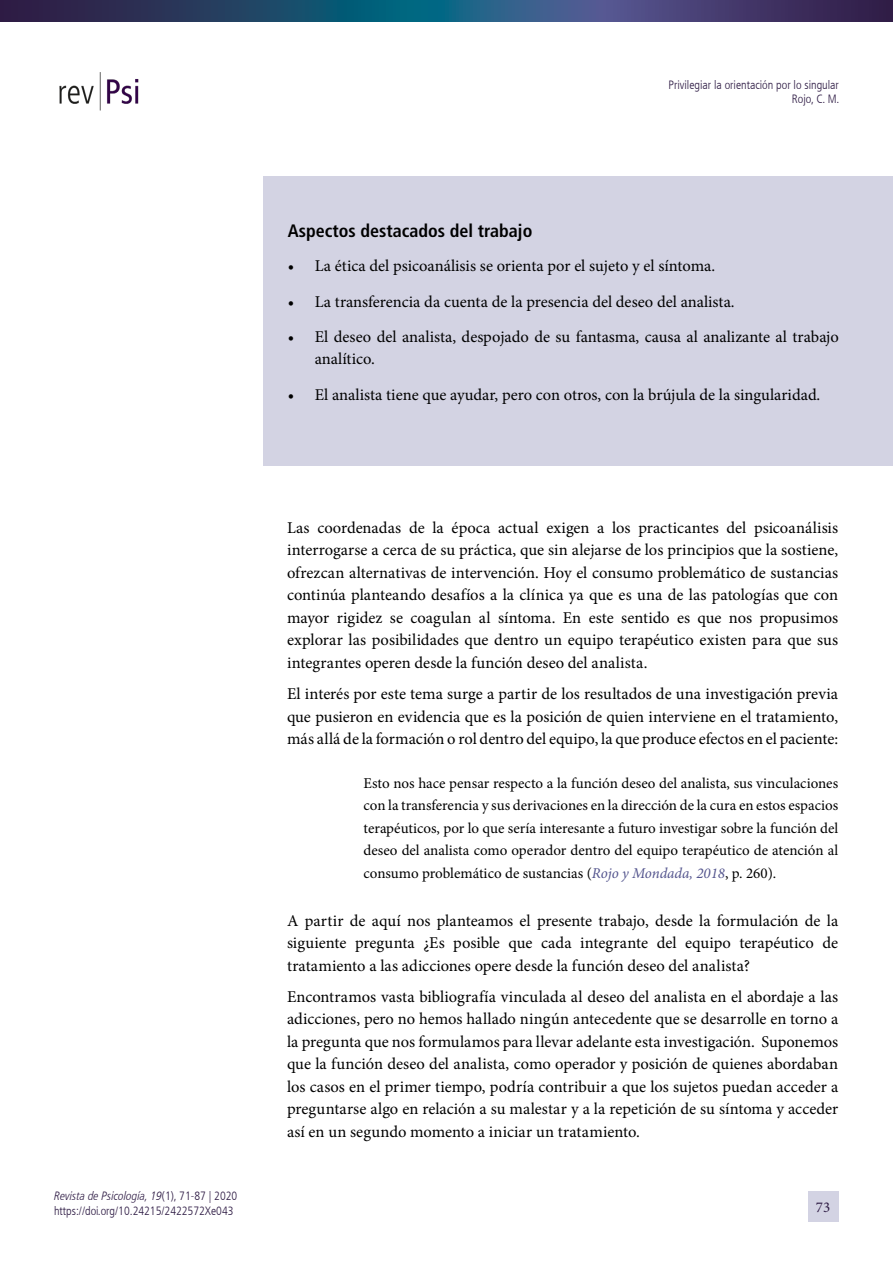
<style>
.page{position:relative;width:893px;height:1263px;background:#fff}
.page>*{position:absolute;margin:0;border:0;box-sizing:border-box;transform-origin:0 0}
.t1{font:700 condensed 18px "Frutiger LT Com";color:#000}
.t2{font:16.5px/22.5px "Minion Pro";letter-spacing:-.005em;color:#000;text-align:justify}
.t3{font:15px/22.5px "Minion Pro";color:#000;text-align:justify}
.t4{font:15px "Minion Pro";color:#2e1b44}
.t5{font:300 condensed 12px/14.4px "Frutiger LT Com";color:#2e1b44}
.s1{font-style:italic}
.s2{font-style:italic;color:#54558e}
</style>
<div class="page">
<svg style="left:0;top:0;width:893px;height:21px;background:#2d436c"></svg>
<div style="left:264px;top:176px;width:629px;height:290px;background:#d3d3e3"></div>
<img style="left:59px;top:72px;width:80px;height:39px">
<div style="left:808px;top:1191px;width:30px;height:31px;background:#d3d3e3"></div>
<p class="t5" style="left:54px;top:1189px;width:185px"><span class="s1">Revista de Psicología, 19</span>(1), 71-87 | 2020 https://doi.org/10.24215/2422572Xe043</p>
<p class="t5" style="left:668px;top:78px;width:172px;text-align:right">Privilegiar la orientación por lo singular<br>Rojo, C. M.</p>
<p class="t1" style="left:288px;top:220px;width:246px">Aspectos destacados del trabajo</p>
<p class="t2" style="left:288px;top:255px;width:429px">• La ética del psicoanálisis se orienta por el sujeto y el síntoma.</p>
<p class="t2" style="left:288px;top:290px;width:448px">• La transferencia da cuenta de la presencia del deseo del analista.</p>
<p class="t2" style="left:315px;top:325px;width:526px;text-indent:-27px">• El deseo del analista, despojado de su fantasma, causa al analizante al trabajo analítico.</p>
<p class="t2" style="left:288px;top:383px;width:534px">• El analista tiene que ayudar, pero con otros, con la brújula de la singularidad.</p>
<p class="t2" style="left:287px;top:516px;width:553px">Las coordenadas de la época actual exigen a los practicantes del psicoanálisis interrogarse a cerca de su práctica, que sin alejarse de los principios que la sostiene, ofrezcan alternativas de intervención. Hoy el consumo problemático de sustancias continúa planteando desafíos a la clínica ya que es una de las patologías que con mayor rigidez se coagulan al síntoma. En este sentido es que nos propusimos explorar las posibilidades que dentro un equipo terapéutico existen para que sus integrantes operen desde la función deseo del analista.</p>
<p class="t2" style="left:287px;top:682px;width:553px">El interés por este tema surge a partir de los resultados de una investigación previa que pusieron en evidencia que es la posición de quien interviene en el tratamiento, más allá de la formación o rol dentro del equipo, la que produce efectos en el paciente:</p>
<p class="t3" style="left:364px;top:772px;width:476px">Esto nos hace pensar respecto a la función deseo del analista, sus vinculaciones con la transferencia y sus derivaciones en la dirección de la cura en estos espacios terapéuticos, por lo que sería interesante a futuro investigar sobre la función del deseo del analista como operador dentro del equipo terapéutico de atención al consumo problemático de sustancias (<span class="s2">Rojo y Mondada, 2018</span>, p. 260).</p>
<p class="t2" style="left:287px;top:909px;width:553px">A partir de aquí nos planteamos el presente trabajo, desde la formulación de la siguiente pregunta ¿Es posible que cada integrante del equipo terapéutico de tratamiento a las adicciones opere desde la función deseo del analista?</p>
<p class="t2" style="left:287px;top:985px;width:553px">Encontramos vasta bibliografía vinculada al deseo del analista en el abordaje a las adicciones, pero no hemos hallado ningún antecedente que se desarrolle en torno a la pregunta que nos formulamos para llevar adelante esta investigación. Suponemos que la función deseo del analista, como operador y posición de quienes abordaban los casos en el primer tiempo, podría contribuir a que los sujetos puedan acceder a preguntarse algo en relación a su malestar y a la repetición de su síntoma y acceder así en un segundo momento a iniciar un tratamiento.</p>
<p class="t4" style="left:816px;top:1197px;width:16px">73</p>
</div>
